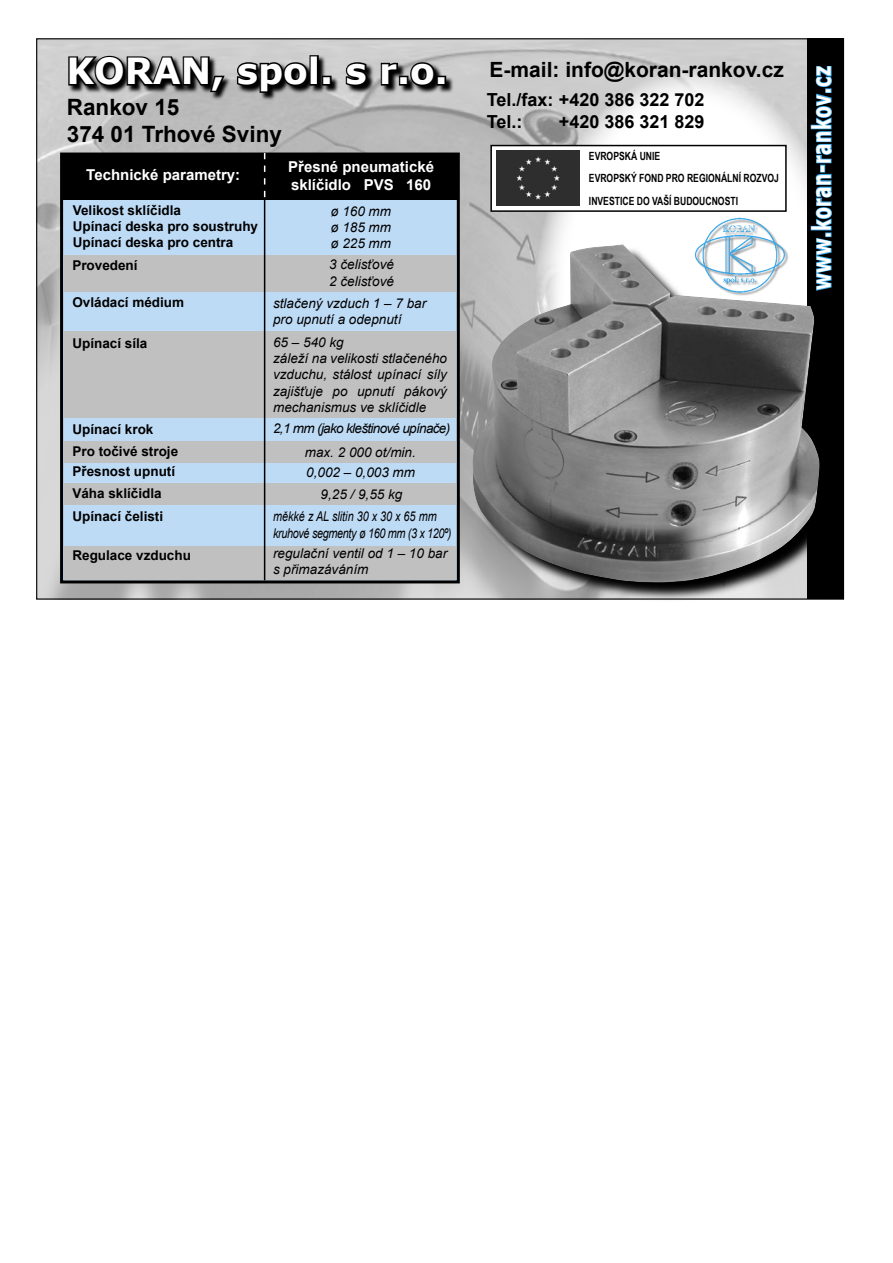
<style>
.page{position:relative;width:893px;height:1263px;background:#fff}
.page>*{position:absolute;margin:0;border:0;box-sizing:border-box;transform-origin:0 0}
.t1{font:700 36px "Verdana";color:#fff}
.t2{font:700 25.5px "Verdana";letter-spacing:.03em;color:#fff;scale:.68 1}
.t3{font:700 22.5px "Arial";color:#000}
.t4{font:700 21px "Arial";color:#000}
.t5{font:700 18px "Arial";color:#000}
.t6{font:700 15px/18px "Arial";color:#fff}
.t7{font:italic 13.5px/16.2px "Arial";color:#000;text-align:justify}
.t8{font:700 13.5px "Arial";color:#000}
.t9{font:italic 13.5px "Arial";letter-spacing:-.03em;color:#000;scale:.8 1}
.t10{font:italic 13.5px "Arial";letter-spacing:-.05em;color:#000}
.t11{font:italic 13.5px "Arial";color:#000;scale:.8 1}
.t12{font:700 11.25px "Arial Narrow";color:#000;scale:.93 1}
</style>
<div class="page">
<img style="left:38px;top:40px;width:769px;height:558px">
<svg style="left:535px;top:71px;width:310px;height:455px"></svg>
<div style="left:62px;top:154px;width:396px;height:428px;background:#bedbf6"></div>
<div style="left:60px;top:153px;width:400px;height:430px;border:3px solid #000"></div>
<div style="left:64px;top:255px;width:392px;height:37px;background:#c0c0c0"></div>
<div style="left:62px;top:154px;width:395px;height:46px;background:#000"></div>
<div style="left:64px;top:332px;width:392px;height:86px;background:#c0c0c0"></div>
<div style="left:64px;top:441px;width:392px;height:21px;background:#c0c0c0"></div>
<div style="left:64px;top:483px;width:392px;height:21px;background:#c0c0c0"></div>
<div style="left:64px;top:546px;width:392px;height:33px;background:#c0c0c0"></div>
<svg style="left:68px;top:55px;width:387px;height:46px;background:#b5b5b5"></svg>
<svg style="left:67px;top:54px;width:160px;height:40px;background:#484848"></svg>
<svg style="left:235px;top:60px;width:75px;height:34px;background:#3d3d3d"></svg>
<div style="left:309px;top:55px;width:10px;height:31px;border:3px solid #000"></div>
<div style="left:322px;top:76px;width:10px;height:10px;border:3px solid #000"></div>
<svg style="left:344px;top:60px;width:25px;height:28px"></svg>
<svg style="left:379px;top:61px;width:21px;height:26px"></svg>
<div style="left:399px;top:76px;width:9px;height:10px;border:3px solid #000"></div>
<svg style="left:408px;top:61px;width:29px;height:27px"></svg>
<div style="left:437px;top:76px;width:9px;height:10px;border:3px solid #000"></div>
<hr style="left:264px;top:162px;width:1px;height:418px;background:#000">
<svg style="left:264px;top:153px;width:1px;height:44px"></svg>
<img style="left:687px;top:217px;width:104px;height:27px">
<div style="left:491px;top:146px;width:295px;height:65px;background:#fff"></div>
<div style="left:490px;top:145px;width:297px;height:67px;border:2px solid #000"></div>
<div style="left:807px;top:39px;width:36px;height:560px;background:#000"></div>
<svg style="left:473px;top:583px;width:367px;height:17px;background:#8b8b8b"></svg>
<img style="left:472px;top:244px;width:348px;height:339px">
<svg style="left:810px;top:173px;width:22px;height:119px"></svg>
<div style="left:820px;top:165px;width:5px;height:8px;border:2px solid #36a7e9"></div>
<svg style="left:810px;top:66px;width:22px;height:98px"></svg>
<div style="left:496px;top:150px;width:83px;height:56px;background:#2e2e2e"></div>
<p class="t1" style="left:66px;top:48px;width:383px">KORAN, spol. s r.o.</p>
<p class="t4" style="left:490px;top:55px;width:296px">E-mail: info@koran-rankov.cz</p>
<p class="t5" style="left:487px;top:88px;width:219px">Tel./fax: +420 386 322 702</p>
<p class="t5" style="left:487px;top:110px;width:37px">Tel.:</p>
<p class="t5" style="left:559px;top:110px;width:147px">+420 386 321 829</p>
<p class="t3" style="left:67px;top:92px;width:114px">Rankov 15</p>
<p class="t3" style="left:67px;top:119px;width:217px">374 01 Trhové Sviny</p>
<p class="t6" style="left:86px;top:166px;width:155px">Technické parametry:</p>
<p class="t8" style="left:73px;top:201px;width:110px">Velikost sklíčidla</p>
<p class="t8" style="left:73px;top:217px;width:187px">Upínací deska pro soustruhy</p>
<p class="t8" style="left:73px;top:234px;width:162px">Upínací deska pro centra</p>
<p class="t8" style="left:72px;top:256px;width:67px">Provedení</p>
<p class="t8" style="left:72px;top:293px;width:113px">Ovládací médium</p>
<p class="t6" style="left:288px;top:158px;width:147px">Přesné pneumatické sklíčidlo PVS 160</p>
<p class="t7" style="left:330px;top:203px;width:62px">ø 160 mm</p>
<p class="t7" style="left:330px;top:219px;width:62px">ø 185 mm</p>
<p class="t7" style="left:330px;top:236px;width:62px">ø 225 mm</p>
<p class="t7" style="left:329px;top:257px;width:66px">3 čelisťové</p>
<p class="t7" style="left:329px;top:273px;width:66px">2 čelisťové</p>
<p class="t7" style="left:273px;top:295px;width:155px">stlačený vzduch 1 – 7 bar</p>
<p class="t7" style="left:273px;top:311px;width:130px">pro upnutí a odepnutí</p>
<p class="t8" style="left:72px;top:334px;width:77px">Upínací síla</p>
<p class="t7" style="left:273px;top:334px;width:72px">65 – 540 kg</p>
<p class="t7" style="left:273px;top:351px;width:175px">záleží na velikosti stlačeného vzduchu, stálost upínací síly zajišťuje po upnutí pákový mechanismus ve sklíčidle</p>
<p class="t8" style="left:72px;top:442px;width:107px">Pro točivé stroje</p>
<p class="t7" style="left:305px;top:444px;width:113px">max. 2 000 ot/min.</p>
<p class="t10" style="left:273px;top:420px;width:179px">2,1 mm (jako kleštinové upínače)</p>
<p class="t7" style="left:306px;top:464px;width:110px">0,002 – 0,003 mm</p>
<p class="t8" style="left:72px;top:420px;width:83px">Upínací krok</p>
<p class="t8" style="left:72px;top:463px;width:104px">Přesnost upnutí</p>
<p class="t8" style="left:72px;top:507px;width:92px">Upínací čelisti</p>
<p class="t8" style="left:72px;top:484px;width:91px">Váha sklíčidla</p>
<p class="t7" style="left:321px;top:486px;width:83px">9,25 / 9,55 kg</p>
<p class="t11" style="left:273px;top:508px;width:206px">měkké z AL slitin 30 x 30 x 65 mm</p>
<p class="t9" style="left:273px;top:524px;width:224px">kruhové segmenty ø 160 mm (3 x 120º)</p>
<p class="t8" style="left:72px;top:546px;width:120px">Regulace vzduchu</p>
<p class="t7" style="left:273px;top:545px;width:176px">regulační ventil od 1 – 10 bar s přimazáváním</p>
<p class="t12" style="left:589px;top:147px;width:78px">EVROPSKÁ UNIE</p>
<p class="t12" style="left:589px;top:170px;width:206px">EVROPSKÝ FOND PRO REGIONÁLNÍ ROZVOJ</p>
<p class="t12" style="left:589px;top:192px;width:162px">INVESTICE DO VAŠÍ BUDOUCNOSTI</p>
<p class="t2" style="left:805px;top:290px;width:331px;rotate:-90deg">www.koran-rankov.cz</p>
</div>
